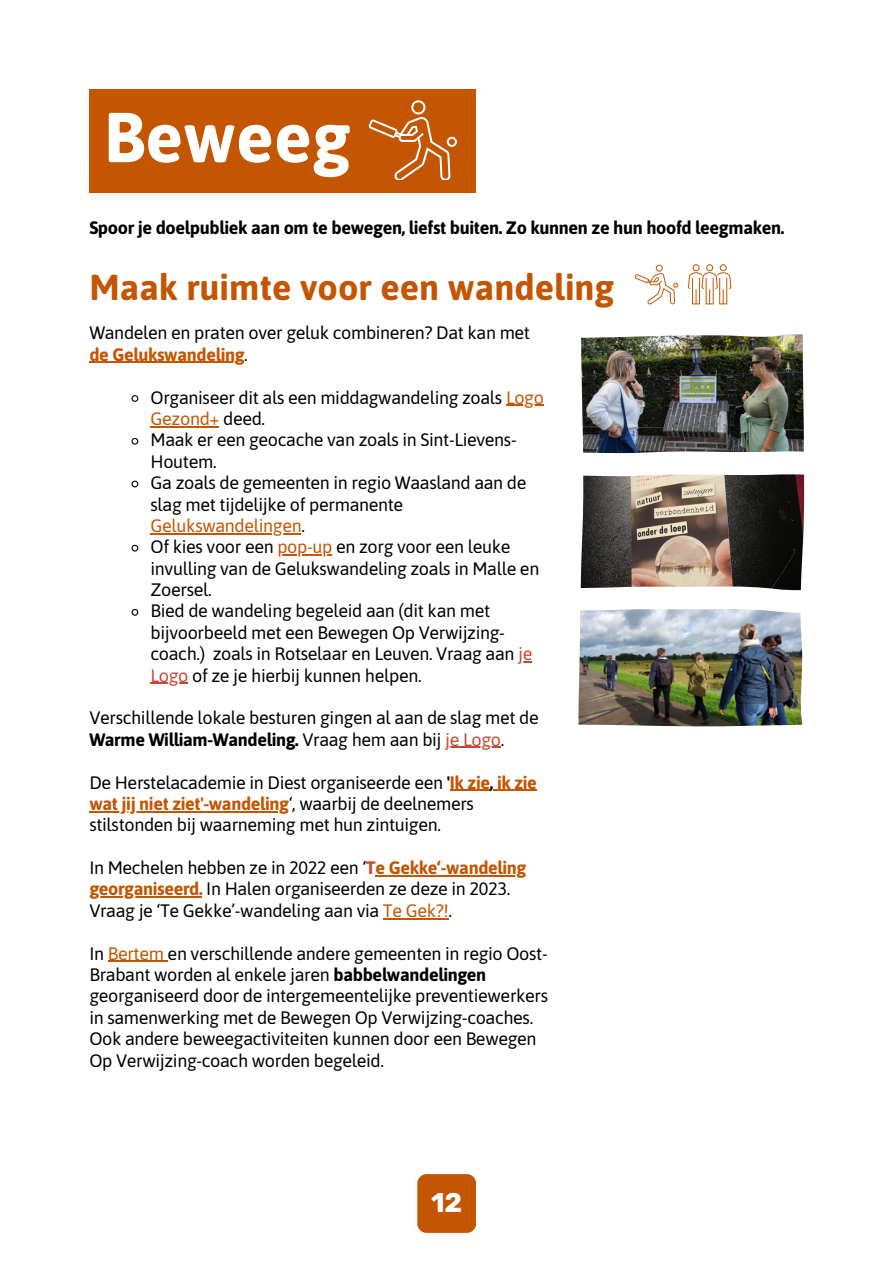
<style>
.page{position:relative;width:893px;height:1264px;background:#fff}
.page>*{position:absolute;margin:0;border:0;box-sizing:border-box;transform-origin:0 0}
.t1{font:700 70.5px "Asap";color:#fff}
.t2{font:700 36px "Asap";color:#c45502}
.t3{font:700 27px "Rubik";color:#fff}
.t4{font:18px/21.3px "Asap";letter-spacing:-.02em;color:#000}
.t5{font:700 18px "Asap";letter-spacing:-.02em;color:#000}
.s1{font-weight:700;color:#c45502}
.s2{color:#c45502}
.s3{color:#c94736}
.s4{font-weight:700}
.s5{font-weight:700;color:#c94736}
</style>
<div class="page">
<hr style="left:89px;top:362px;width:155px;height:1px;background:#c45502">
<svg style="left:131px;top:395px;width:8px;height:7px"></svg>
<hr style="left:506px;top:404px;width:37px;height:2px;background:#c45502">
<hr style="left:150px;top:426px;width:69px;height:1px;background:#c45502">
<svg style="left:131px;top:437px;width:8px;height:8px"></svg>
<svg style="left:131px;top:480px;width:8px;height:8px"></svg>
<hr style="left:150px;top:533px;width:151px;height:1px;background:#c45502">
<svg style="left:131px;top:544px;width:8px;height:8px"></svg>
<hr style="left:277px;top:554px;width:55px;height:1px;background:#c45502">
<svg style="left:131px;top:609px;width:8px;height:7px"></svg>
<hr style="left:150px;top:682px;width:38px;height:1px;background:#c94736">
<hr style="left:445px;top:746px;width:55px;height:2px;background:#c94736">
<hr style="left:454px;top:789px;width:36px;height:1px;background:#c45502">
<hr style="left:493px;top:789px;width:43px;height:1px;background:#c45502">
<hr style="left:89px;top:811px;width:114px;height:1px;background:#c45502">
<hr style="left:209px;top:811px;width:80px;height:1px;background:#c45502">
<hr style="left:375px;top:875px;width:66px;height:1px;background:#c45502">
<hr style="left:446px;top:875px;width:80px;height:1px;background:#c45502">
<hr style="left:89px;top:896px;width:113px;height:1px;background:#c45502">
<hr style="left:383px;top:917px;width:65px;height:2px;background:#c45502">
<hr style="left:108px;top:960px;width:60px;height:1px;background:#c45502">
<img style="left:581px;top:334px;width:222px;height:119px">
<img style="left:580px;top:474px;width:224px;height:116px">
<img style="left:578px;top:609px;width:224px;height:117px">
<svg style="left:634px;top:265px;width:44px;height:39px"></svg>
<svg style="left:688px;top:264px;width:43px;height:40px"></svg>
<div style="left:417px;top:1174px;width:59px;height:58px;background:#c45502;border-radius:9px"></div>
<div style="left:89px;top:89px;width:387px;height:103px;background:#c45502"></div>
<svg style="left:368px;top:100px;width:89px;height:79px"></svg>
<h1 class="t1" style="left:103px;top:96px;width:248px">Beweeg</h1>
<p class="t5" style="left:89px;top:217px;width:696px">Spoor je doelpubliek aan om te bewegen, liefst buiten. Zo kunnen ze hun hoofd leegmaken.</p>
<h2 class="t2" style="left:89px;top:266px;width:526px">Maak ruimte voor een wandeling</h2>
<p class="t4" style="left:89px;top:322px;width:442px">Wandelen en praten over geluk combineren? Dat kan met <span class="s1">de Gelukswandeling</span>.</p>
<p class="t4" style="left:150px;top:386px;width:395px">Organiseer dit als een middagwandeling zoals <span class="s2">Logo Gezond+</span> deed.<br>Maak er een geocache van zoals in Sint-Lievens-Houtem.<br>Ga zoals de gemeenten in regio Waasland aan de slag met tijdelijke of permanente <span class="s2">Gelukswandelingen</span>.<br>Of kies voor een <span class="s2">pop-up</span> en zorg voor een leuke invulling van de Gelukswandeling zoals in Malle en Zoersel.<br>Bied de wandeling begeleid aan (dit kan met bijvoorbeeld met een Bewegen Op Verwijzing&shy;coach.) zoals in Rotselaar en Leuven. Vraag aan <span class="s3">je Logo</span> of ze je hierbij kunnen helpen.</p>
<p class="t4" style="left:89px;top:707px;width:451px">Verschillende lokale besturen gingen al aan de slag met de<br><span class="s4">Warme William-Wandeling.</span> Vraag hem aan bij <span class="s3">je Logo</span>.</p>
<p class="t4" style="left:89px;top:771px;width:449px">De Herstelacademie in Diest organiseerde een <span class="s4">'</span><span class="s1">Ik zie</span><span class="s4">,</span> <span class="s1">ik zie wat jij niet ziet'-wandeling</span>‘, waarbij de deelnemers stilstonden bij waarneming met hun zintuigen.</p>
<p class="t4" style="left:89px;top:856px;width:438px">In Mechelen hebben ze in 2022 een ‘<span class="s5">T</span><span class="s1">e Gekke‘-wandeling georganiseerd.</span> In Halen organiseerden ze deze in 2023.<br>Vraag je ‘Te Gekke’-wandeling aan via <span class="s2">Te Gek?!</span>.</p>
<p class="t4" style="left:89px;top:942px;width:460px">In <span class="s2">Bertem</span> en verschillende andere gemeenten in regio Oost-Brabant worden al enkele jaren <span class="s4">babbelwandelingen </span>georganiseerd door de intergemeentelijke preventiewerkers in samenwerking met de Bewegen Op Verwijzing-coaches.<br>Ook andere beweegactiviteiten kunnen door een Bewegen Op Verwijzing-coach worden begeleid.</p>
<h3 class="t3" style="left:431px;top:1187px;width:33px">12</h3>
</div>
